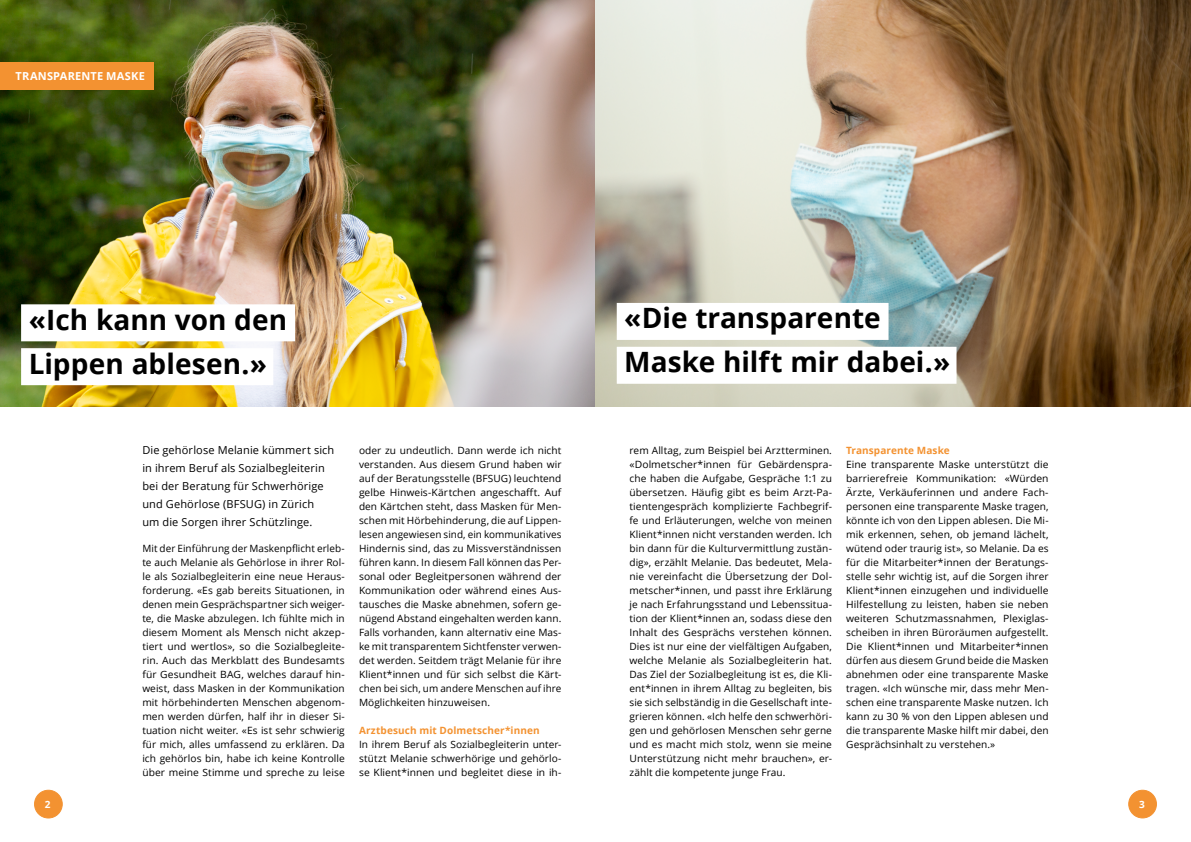
<style>
.page{position:relative;width:1191px;height:842px;background:#fff}
.page>*{position:absolute;margin:0;border:0;box-sizing:border-box;transform-origin:0 0}
.t1{font:700 28px/43.8px "Open Sans";color:#000}
.t2{font:11px/18px "Open Sans";letter-spacing:.01em;color:#000}
.t3{font:700 11px "Open Sans";letter-spacing:.02em;color:#fff}
.t4{font:10px/14px "Open Sans";letter-spacing:.005em;color:#000;text-align:justify}
.t5{font:700 10px "Open Sans";letter-spacing:.01em;color:#f39231}
.t6{font:700 10px "Open Sans";color:#fff}
</style>
<div class="page">
<img style="left:0;top:0;width:1191px;height:406px">
<div style="left:0;top:62px;width:153px;height:28px;background:#f39231"></div>
<div style="left:21px;top:304px;width:274px;height:37px;background:#fff"></div>
<div style="left:21px;top:348px;width:252px;height:37px;background:#fff"></div>
<div style="left:617px;top:303px;width:271px;height:37px;background:#fff"></div>
<div style="left:617px;top:347px;width:339px;height:37px;background:#fff"></div>
<div style="left:35px;top:790px;width:27px;height:28px;background:#f39231;border-radius:50%"></div>
<div style="left:34px;top:790px;width:28px;height:28px;border:1px solid #f39231;border-radius:50%"></div>
<div style="left:1128px;top:790px;width:28px;height:28px;background:#f39231;border-radius:50%"></div>
<div style="left:1128px;top:790px;width:28px;height:28px;border:1px solid #f39231;border-radius:50%"></div>
<p class="t3" style="left:16px;top:68px;width:131px">TRANSPARENTE MASKE</p>
<h1 class="t1" style="left:29px;top:297px;width:260px">«Ich kann von den<br>Lippen ablesen.»</h1>
<h1 class="t1" style="left:624px;top:296px;width:327px">«Die transparente<br>Maske hilft mir dabei.»</h1>
<h1 class="t1" style="left:40px;top:296px;width:378px">«Ich möchte die Menschen wieder lach</h1>
<p class="t2" style="left:142px;top:441px;width:193px">Die gehörlose Melanie kümmert sich in ihrem Beruf als Sozialbegleiterin bei der Beratung für Schwerhörige und Gehörlose (BFSUG) in Zürich<br>um die Sorgen ihrer Schützlinge.</p>
<p class="t4" style="left:142px;top:541px;width:204px">Mit der Einführung der Maskenpflicht erleb&shy;te auch Melanie als Gehörlose in ihrer Rol&shy;le als Sozialbegleiterin eine neue Heraus&shy;forderung. «Es gab bereits Situationen, in denen mein Gesprächspartner sich weiger&shy;te, die Maske abzulegen. Ich fühlte mich in diesem Moment als Mensch nicht akzep&shy;tiert und wertlos», so die Sozialbegleite&shy;rin. Auch das Merkblatt des Bundesamts für Gesundheit BAG, welches darauf hin&shy;weist, dass Masken in der Kommunikation mit hörbehinderten Menschen abgenom&shy;men werden dürfen, half ihr in dieser Si&shy;tuation nicht weiter. «Es ist sehr schwierig für mich, alles umfassend zu erklären. Da ich gehörlos bin, habe ich keine Kontrolle über meine Stimme und spreche zu leise</p>
<p class="t4" style="left:359px;top:443px;width:204px">oder zu undeutlich. Dann werde ich nicht verstanden. Aus diesem Grund haben wir auf der Beratungsstelle (BFSUG) leuchtend gelbe Hinweis-Kärtchen angeschafft. Auf den Kärtchen steht, dass Masken für Men&shy;schen mit Hörbehinderung, die auf Lippen&shy;lesen angewiesen sind, ein kommunikatives Hindernis sind, das zu Missverständnissen führen kann. In diesem Fall können das Per&shy;sonal oder Begleitpersonen während der Kommunikation oder während eines Aus&shy;tausches die Maske abnehmen, sofern ge&shy;nügend Abstand eingehalten werden kann.<br>Falls vorhanden, kann alternativ eine Mas&shy;ke mit transparentem Sichtfenster verwen&shy;det werden. Seitdem trägt Melanie für ihre Klient*innen und für sich selbst die Kärt&shy;chen bei sich, um andere Menschen auf ihre Möglichkeiten hinzuweisen.</p>
<p class="t5" style="left:359px;top:723px;width:182px">Arztbesuch mit Dolmetscher*innen</p>
<p class="t4" style="left:359px;top:737px;width:204px">In ihrem Beruf als Sozialbegleiterin unter&shy;stützt Melanie schwerhörige und gehörlo&shy;se Klient*innen und begleitet diese in ih-</p>
<p class="t4" style="left:629px;top:443px;width:204px">rem Alltag, zum Beispiel bei Arztterminen. «Dolmetscher*innen für Gebärdenspra&shy;che haben die Aufgabe, Gespräche 1:1 zu übersetzen. Häufig gibt es beim Arzt-Pa&shy;tientengespräch komplizierte Fachbegrif&shy;fe und Erläuterungen, welche von meinen Klient*innen nicht verstanden werden. Ich bin dann für die Kulturvermittlung zustän&shy;dig», erzählt Melanie. Das bedeutet, Mela&shy;nie vereinfacht die Übersetzung der Dol&shy;metscher*innen, und passt ihre Erklärung je nach Erfahrungsstand und Lebenssitua&shy;tion der Klient*innen an, sodass diese den Inhalt des Gesprächs verstehen können.<br>Dies ist nur eine der vielfältigen Aufgaben, welche Melanie als Sozialbegleiterin hat.<br>Das Ziel der Sozialbegleitung ist es, die Kli&shy;ent*innen in ihrem Alltag zu begleiten, bis sie sich selbständig in die Gesellschaft inte&shy;grieren können. «Ich helfe den schwerhöri&shy;gen und gehörlosen Menschen sehr gerne und es macht mich stolz, wenn sie meine Unterstützung nicht mehr brauchen», er&shy;zählt die kompetente junge Frau.</p>
<p class="t5" style="left:846px;top:443px;width:105px">Transparente Maske</p>
<p class="t4" style="left:846px;top:457px;width:204px">Eine transparente Maske unterstützt die barrierefreie Kommunikation: «Würden Ärzte, Verkäuferinnen und andere Fach&shy;personen eine transparente Maske tragen, könnte ich von den Lippen ablesen. Die Mi&shy;mik erkennen, sehen, ob jemand lächelt, wütend oder traurig ist», so Melanie. Da es für die Mitarbeiter*innen der Beratungs&shy;stelle sehr wichtig ist, auf die Sorgen ihrer Klient*innen einzugehen und individuelle Hilfestellung zu leisten, haben sie neben weiteren Schutzmassnahmen, Plexiglas&shy;scheiben in ihren Büroräumen aufgestellt.<br>Die Klient*innen und Mitarbeiter*innen dürfen aus diesem Grund beide die Masken abnehmen oder eine transparente Maske tragen. «Ich wünsche mir, dass mehr Men&shy;schen eine transparente Maske nutzen. Ich kann zu 30 % von den Lippen ablesen und die transparente Maske hilft mir dabei, den Gesprächsinhalt zu verstehen.»</p>
<p class="t6" style="left:45px;top:797px;width:7px">2</p>
<p class="t6" style="left:1139px;top:797px;width:7px">3</p>
</div>
